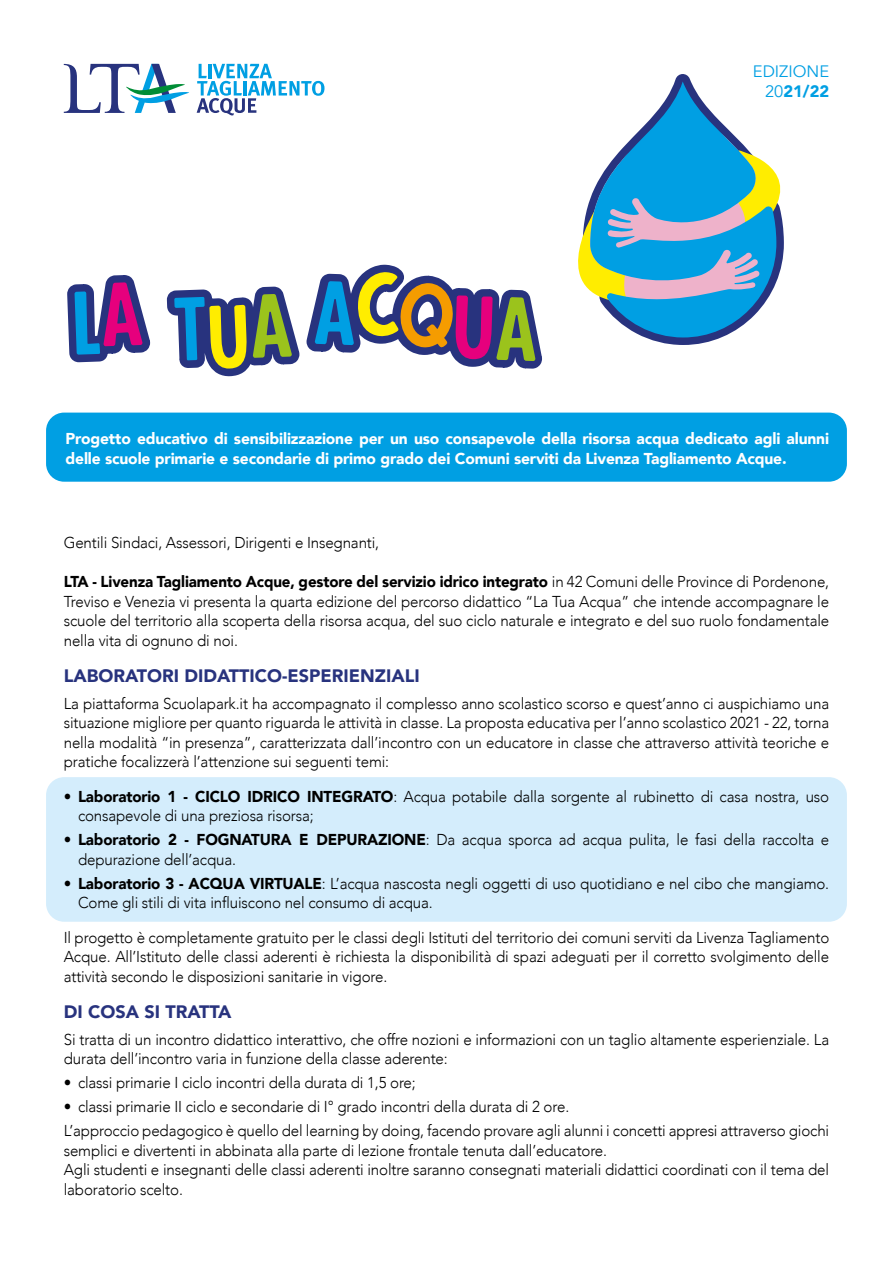
<style>
.page{position:relative;width:893px;height:1263px;background:#fff}
.page>*{position:absolute;margin:0;border:0;box-sizing:border-box;transform-origin:0 0}
.t1{font:72.3px "Alvania";color:#009fe3}
.t2{font:900 18px "Avenir";color:#28337e}
.t3{font:16.5px/19.5px "Avenir";color:#009fe3;text-align:right}
.t4{font:300 15.75px/19.5px "Avenir";letter-spacing:-.01em;color:#000;scale:.96 1}
.t5{font:900 15.75px/19.5px "Avenir";letter-spacing:-.01em;color:#fff}
.s1{color:#ffed00}
.s2{color:#9bc31c}
.s3{color:#f59c00}
.s4{color:#e6007d}
.s5{font-weight:900}
.s6{font-weight:900;color:#fff}
</style>
<div class="page">
<div style="left:46px;top:777px;width:801px;height:145px;background:#d4edfc;border-radius:18px"></div>
<div style="left:46px;top:413px;width:801px;height:69px;background:#009fe3;border-radius:18px"></div>
<svg style="left:197px;top:64px;width:127px;height:51px"></svg>
<svg style="left:64px;top:64px;width:125px;height:49px"></svg>
<svg style="left:647px;top:74px;width:73px;height:271px"></svg>
<svg style="left:67px;top:265px;width:475px;height:111px;fill:#28337e"></svg>
<svg style="left:578px;top:176px;width:206px;height:115px"></svg>
<svg style="left:590px;top:82px;width:187px;height:256px"></svg>
<h1 class="t1" style="left:73px;top:279px;width:221px;rotate:-2deg">L<sup>a</sup> T<span class="s1">u</span><span class="s2">a</span></h1>
<h1 class="t1" style="left:319px;top:264px;width:225px;rotate:2deg">A<span class="s1">c</span><span class="s3">q</span><span class="s4">u</span><span class="s2">a</span></h1>
<p class="t3" style="left:753px;top:62px;width:78px">EDIZIONE<br>20<span class="s5">21/22</span></p>
<p class="t5" style="left:66px;top:429px;width:765px">Progetto educativo di sensibilizzazione per un uso consapevole della risorsa acqua dedicato agli alunni delle scuole primarie e secondarie di primo grado dei Comuni serviti da Livenza Tagliamento Acque.</p>
<p class="t4" style="left:64px;top:533px;width:330px">Gentili Sindaci, Assessori, Dirigenti e Insegnanti,</p>
<p class="t4" style="left:64px;top:572px;width:799px;text-align:justify"><span class="s5">LTA - Livenza Tagliamento Acque, gestore del servizio idrico integrato</span> in 42 Comuni delle Province di Pordenone, Treviso e Venezia vi presenta la quarta edizione del percorso didattico “La Tua Acqua” che intende accompagnare le scuole del territorio alla scoperta della risorsa acqua, del suo ciclo naturale e integrato e del suo ruolo fondamentale nella vita di ognuno di noi.</p>
<p class="t2" style="left:64px;top:660px;width:357px">LABORATORI DIDATTICO-ESPERIENZIALI</p>
<p class="t4" style="left:64px;top:694px;width:799px;text-align:justify">La piattaforma Scuolapark.it ha accompagnato il complesso anno scolastico scorso e quest’anno ci auspichiamo una situazione migliore per quanto riguarda le attività in classe. La proposta educativa per l’anno scolastico 2021 - 22, torna nella modalità “in presenza”, caratterizzata dall’incontro con un educatore in classe che attraverso attività teoriche e pratiche focalizzerà l’attenzione sui seguenti temi:</p>
<p class="t4" style="left:78px;top:787px;width:784px;text-indent:-14px"><span class="s5">• Laboratorio 1 - CICLO IDRICO INTEGRATO</span>: Acqua potabile dalla sorgente al rubinetto di casa nostra, uso consapevole di una preziosa risorsa;</p>
<p class="t4" style="left:78px;top:830px;width:784px;text-indent:-14px"><span class="s5">• Laboratorio 2 - FOGNATURA E DEPURAZIONE</span>: Da acqua sporca ad acqua pulita, le fasi della raccolta e depurazione dell’acqua.</p>
<p class="t4" style="left:78px;top:874px;width:784px;text-indent:-14px"><span class="s5">• Laboratorio 3 - ACQUA VIRTUALE</span>: L’acqua nascosta negli oggetti di uso quotidiano e nel cibo che mangiamo.<br>Come gli stili di vita influiscono nel consumo di acqua.</p>
<p class="t4" style="left:64px;top:928px;width:799px;text-align:justify">Il progetto è completamente gratuito per le classi degli Istituti del territorio dei comuni serviti da Livenza Tagliamento Acque. All’Istituto delle classi aderenti è richiesta la disponibilità di spazi adeguati per il corretto svolgimento delle attività secondo le disposizioni sanitarie in vigore.<span class="s6">g</span></p>
<p class="t2" style="left:64px;top:996px;width:169px">DI COSA SI TRATTA</p>
<p class="t4" style="left:64px;top:1030px;width:799px">Si tratta di un incontro didattico interattivo, che offre nozioni e informazioni con un taglio altamente esperienziale. La durata dell’incontro varia in funzione della classe aderente:</p>
<p class="t4" style="left:64px;top:1073px;width:368px">• classi primarie I ciclo incontri della durata di 1,5 ore;</p>
<p class="t4" style="left:64px;top:1095px;width:799px;line-height:24px">• classi primarie II ciclo e secondarie di I° grado incontri della durata di 2 ore.<br>L’approccio pedagogico è quello del learning by doing, facendo provare agli alunni i concetti appresi attraverso giochi</p>
<p class="t4" style="left:64px;top:1141px;width:799px">semplici e divertenti in abbinata alla parte di lezione frontale tenuta dall’educatore.<br>Agli studenti e insegnanti delle classi aderenti inoltre saranno consegnati materiali didattici coordinati con il tema del laboratorio scelto.</p>
</div>
